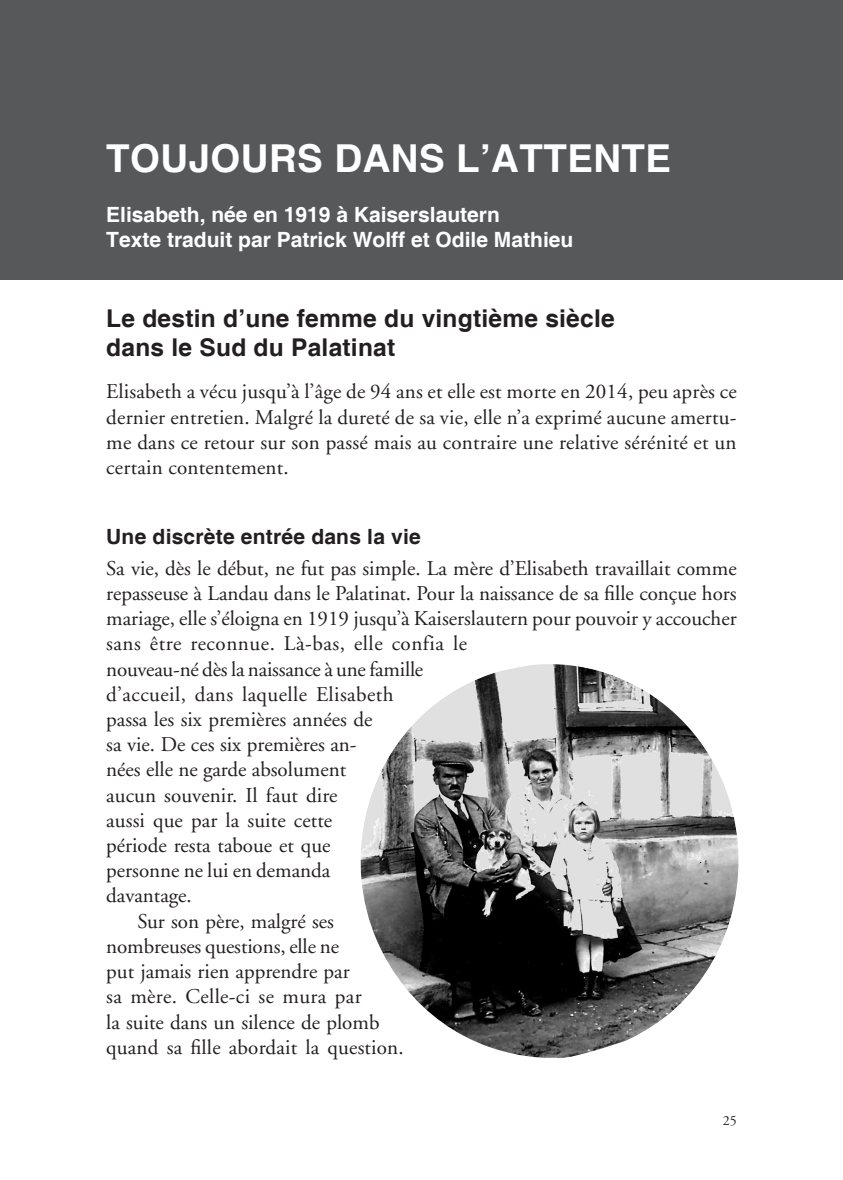
<style>
.page{position:relative;width:843px;height:1180px;background:#fff}
.page>*{position:absolute;margin:0;border:0;box-sizing:border-box;transform-origin:0 0}
.t1{font:700 38.5px "Helvetica";color:#fff}
.t2{font:700 24.5px/29.4px "Helvetica";letter-spacing:.01em;color:#231f20}
.t3{font:21px/25.2px "Adobe Garamond";color:#231f20;text-align:justify}
.t4{font:700 21px/25.2px "Helvetica";color:#fff}
.t5{font:21px "Adobe Garamond";letter-spacing:.025em;color:#231f20}
.t6{font:21px "Adobe Garamond";letter-spacing:.02em;color:#231f20}
.t7{font:700 21px "Helvetica";letter-spacing:.01em;color:#231f20}
.t8{font:14px "Adobe Garamond";color:#231f20}
</style>
<div class="page">
<div style="left:0;top:0;width:842px;height:280px;background:#57585a"></div>
<img style="left:360px;top:664px;width:379px;height:394px">
<h1 class="t1" style="left:106px;top:134px;width:52px">Toujours</h1>
<h1 class="t1" style="left:334px;top:134px;width:28px">dans</h1>
<h1 class="t1" style="left:456px;top:134px;width:61px">l’att</h1>
<h1 class="t1" style="left:567px;top:134px;width:105px">ente</h1>
<p class="t4" style="left:106px;top:203px;width:468px">Elisabeth, née en 1919 à Kaiserslautern<br>Texte traduit par Patrick Wolff et Odile Mathieu</p>
<p class="t2" style="left:106px;top:304px;width:510px">Le destin d’une femme du vingtième siècle dans le Sud du Palatinat</p>
<p class="t3" style="left:106px;top:380px;width:632px">Elisabeth a vécu jusqu’à l’âge de 94 ans et elle est morte en 2014, peu après ce dernier entretien. Malgré la dureté de sa vie, elle n’a exprimé aucune amertu&shy;me dans ce retour sur son passé mais au contraire une relative sérénité et un certain contentement.</p>
<p class="t7" style="left:106px;top:524px;width:316px">Une discrète entrée dans la vie</p>
<p class="t3" style="left:106px;top:556px;width:631px">Sa vie, dès le début, ne fut pas simple. La mère d’Elisabeth travaillait comme</p>
<p class="t3" style="left:106px;top:581px;width:631px">repasseuse à Landau dans le Palatinat. Pour la naissance de sa fille conçue hors</p>
<p class="t3" style="left:106px;top:606px;width:631px">mariage, elle s’éloigna en 1919 jusqu’à Kaiserslautern pour pouvoir y accoucher</p>
<p class="t5" style="left:106px;top:632px;width:362px">sans être reconnue. Là-bas, elle confia le</p>
<p class="t3" style="left:106px;top:657px;width:318px">nouveau-né dès la naissance à une famille</p>
<p class="t6" style="left:106px;top:683px;width:289px">d’accueil, dans laquelle Elisabeth</p>
<p class="t3" style="left:106px;top:707px;width:267px">passa les six premières années de</p>
<p class="t3" style="left:106px;top:732px;width:252px">sa vie. De ces six premières an-</p>
<p class="t3" style="left:106px;top:758px;width:241px">nées elle ne garde absolument</p>
<p class="t3" style="left:106px;top:783px;width:233px">aucun souvenir. Il faut dire</p>
<p class="t3" style="left:106px;top:808px;width:227px">aussi que par la suite cette</p>
<p class="t3" style="left:106px;top:833px;width:226px">période resta taboue et que</p>
<p class="t3" style="left:106px;top:858px;width:225px">personne ne lui en demanda</p>
<p class="t3" style="left:106px;top:884px;width:87px">davantage.</p>
<p class="t3" style="left:137px;top:909px;width:198px">Sur son père, malgré ses</p>
<p class="t3" style="left:106px;top:934px;width:234px">nombreuses questions, elle ne</p>
<p class="t3" style="left:106px;top:959px;width:245px">put jamais rien apprendre par</p>
<p class="t3" style="left:106px;top:984px;width:257px">sa mère. Celle-ci se mura par</p>
<p class="t3" style="left:106px;top:1010px;width:275px">la suite dans un silence de plomb</p>
<p class="t3" style="left:106px;top:1035px;width:299px">quand sa fille abordait la question.</p>
<p class="t8" style="left:722px;top:1113px;width:15px">25</p>
</div>
